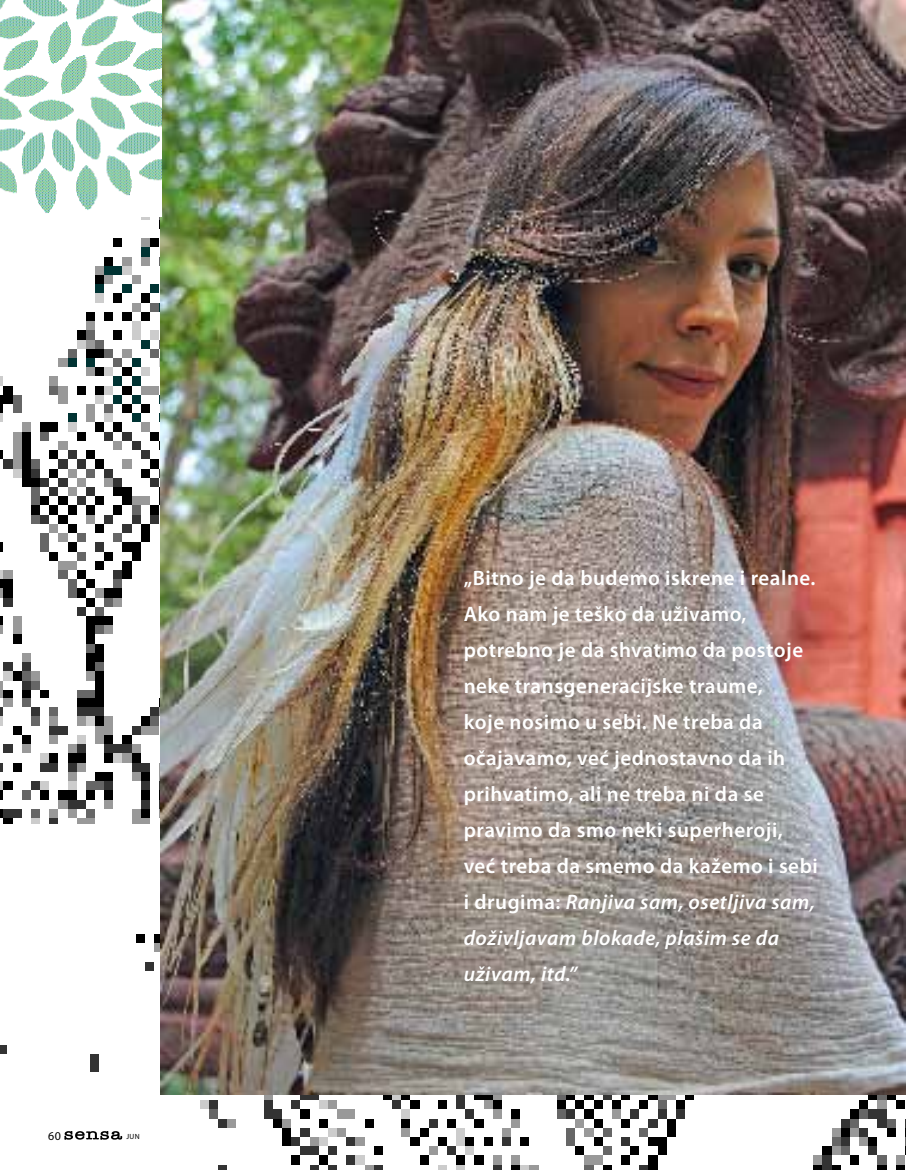
<style>
.page{position:relative;width:906px;height:1170px;background:#fff}
.page>*{position:absolute;margin:0;border:0;box-sizing:border-box;transform-origin:0 0}
.t1{font:600 21px/36px "Myriad Pro";letter-spacing:.025em;color:#fff}
.t2{font:12px "Myriad Pro";color:#000}
.t3{font:7.5px "Myriad Pro";color:#000}
.s1{font-style:italic}
</style>
<div class="page">
<img style="left:0;top:217px;width:160px;height:607px">
<img style="left:0;top:824px;width:906px;height:345px">
<img style="left:160px;top:0;width:745px;height:1094px">
<img style="left:0;top:0;width:161px;height:216px">
<svg style="left:64px;top:1130px;width:58px;height:9px"></svg>
<p class="t2" style="left:48px;top:1127px;width:14px">60</p>
<p class="t3" style="left:126px;top:1132px;width:15px">jun</p>
<p class="t1" style="left:464px;top:559px;width:356px">„Bitno je da budemo iskrene i realne.<br>Ako nam je teško da uživamo, potrebno je da shvatimo da postoje neke transgeneracijske traume,<br>koje nosimo u sebi. Ne treba da očajavamo, već jednostavno da ih prihvatimo, ali ne treba ni da se pravimo da smo neki superheroji, već treba da smemo da kažemo i sebi i drugima: <span class="s1">Ranjiva sam, osetljiva sam, doživljavam blokade, plašim se da uživam, itd.”</span></p>
</div>
